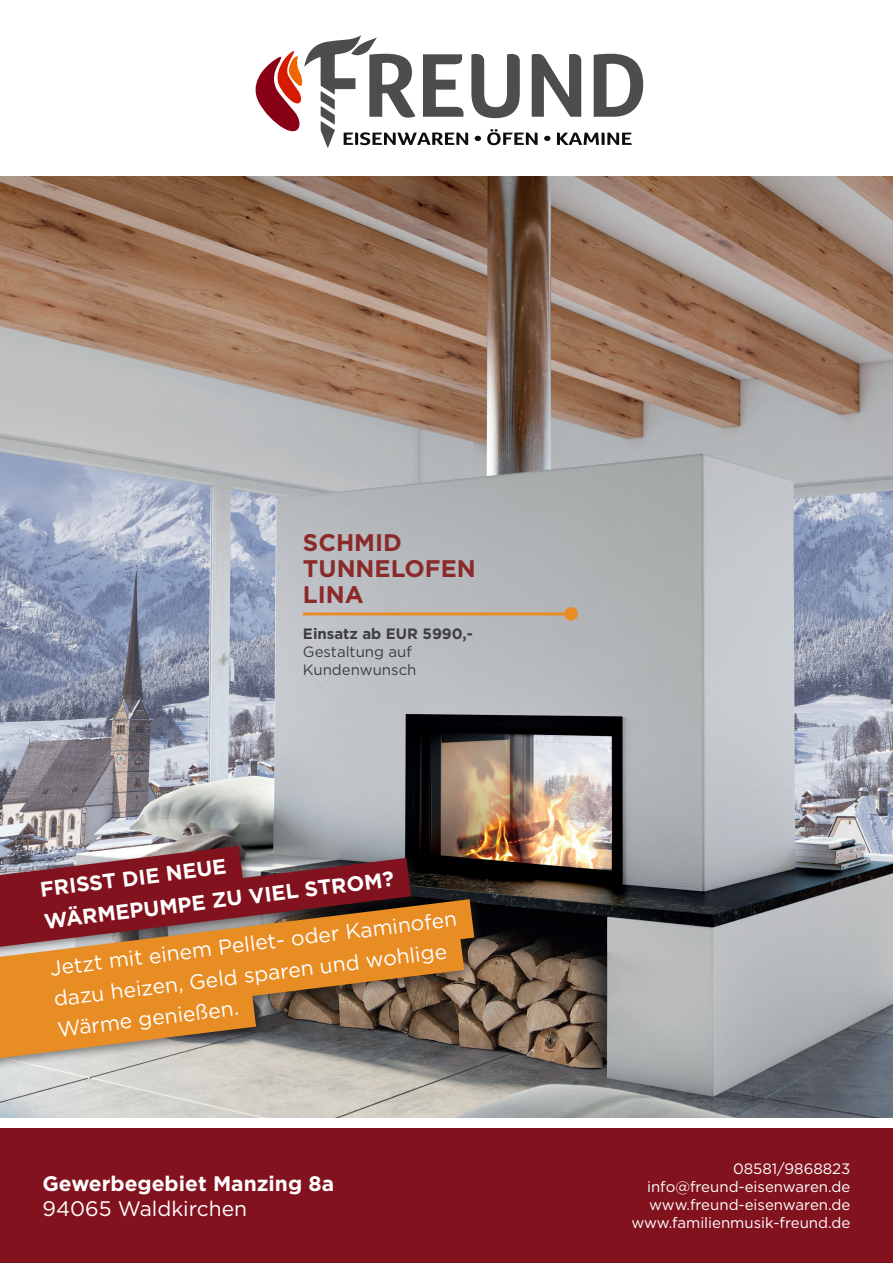
<style>
.page{position:relative;width:893px;height:1263px;background:#fff}
.page>*{position:absolute;margin:0;border:0;box-sizing:border-box;transform-origin:0 0}
.t1{font:700 24px/25.5px "Gotham";color:#8b2a2a}
.Paragraph_Style_1{font:21px "Gotham";color:#fff}
.Paragraph_Style_2{font:700 21px "Gotham";color:#fff}
.t2{font:15px "Gotham";color:#fff}
.t3{font:15px/18px "Gotham";color:#3e3e3f}
.s1{font-weight:700}
</style>
<div class="page">
<div style="left:0;top:1128px;width:893px;height:135px;background:#82131e"></div>
<img style="left:0;top:176px;width:893px;height:942px">
<svg style="left:255px;top:35px;width:388px;height:113px"></svg>
<hr style="left:303px;top:612px;width:269px;height:3px;background:#e88c24">
<div style="left:564px;top:607px;width:14px;height:14px;background:#e88c24;border-radius:50%"></div>
<div style="left:0;top:841px;width:485px;height:237px;background:#231f20;opacity:.5"></div>
<svg style="left:0;top:822px;width:284px;height:12px;background:#a8a7a8"></svg>
<svg style="left:0;top:834px;width:452px;height:41px;background:#84686e"></svg>
<svg style="left:0;top:875px;width:515px;height:155px;background:#6b1a1f"></svg>
<svg style="left:0;top:908px;width:505px;height:153px;background:#9e673a"></svg>
<svg style="left:0;top:964px;width:297px;height:127px;background:#d49e61"></svg>
<p class="t1" style="left:303px;top:530px;width:174px">SCHMID<br>TUNNELOFEN<br>LINA</p>
<p class="t3" style="left:303px;top:624px;width:171px"><span class="s1">Einsatz ab EUR 5990,-<br></span>Gestaltung auf<br>Kundenwunsch</p>
<p class="Paragraph_Style_2" style="left:39px;top:875px;width:189px;rotate:-7deg">FRISST DIE NEUE</p>
<p class="Paragraph_Style_2" style="left:43px;top:908px;width:354px;rotate:-7deg">WÄRMEPUMPE ZU VIEL STROM?</p>
<p class="Paragraph_Style_1" style="left:48px;top:955px;width:411px;rotate:-7deg">Jetzt mit einem Pellet- oder Kaminofen</p>
<p class="Paragraph_Style_1" style="left:52px;top:986px;width:397px;rotate:-7deg">dazu heizen, Geld sparen und wohlige</p>
<p class="Paragraph_Style_1" style="left:56px;top:1016px;width:184px;rotate:-7deg">Wärme genießen.</p>
<p class="Paragraph_Style_2" style="left:43px;top:1169px;width:293px">Gewerbegebiet Manzing 8a</p>
<p class="Paragraph_Style_1" style="left:43px;top:1195px;width:206px">94065 Waldkirchen</p>
<p class="t2" style="left:733px;top:1159px;width:119px">08581/9868823</p>
<p class="t2" style="left:647px;top:1177px;width:205px">info@freund-eisenwaren.de</p>
<p class="t2" style="left:649px;top:1195px;width:203px">www.freund-eisenwaren.de</p>
<p class="t2" style="left:631px;top:1213px;width:221px">www.familienmusik-freund.de</p>
</div>
